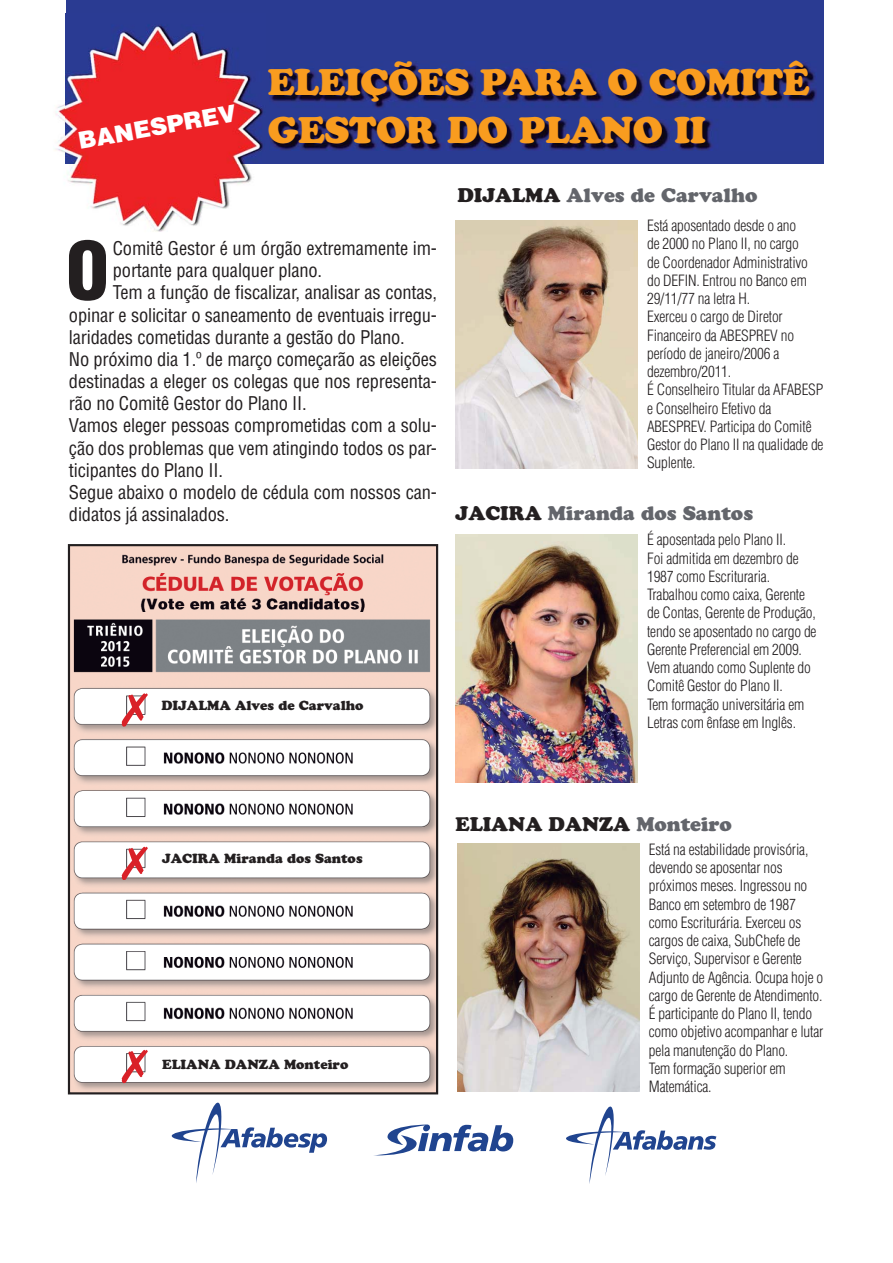
<style>
.page{position:relative;width:893px;height:1263px;background:#fff}
.page>*{position:absolute;margin:0;border:0;box-sizing:border-box;transform-origin:0 0}
.t1{font:900 condensed 77.55px "Helvetica LT Std";color:#231f20}
.t2{font:36.9px/47.8px "Cooper Black Std";letter-spacing:-.01em;color:#f99c1f}
.t3{font:900 23.4px "Helvetica LT Std";color:#fff}
.t4{font:19.5px "Cooper Black Std";color:#63656b}
.t5{font:19.5px "Cooper Black Std";color:#231f20}
.t6{font:condensed 18.45px "Helvetica LT Std";letter-spacing:-.01em;color:#231f20}
.t7{font:300 condensed 15.15px/18.3px "Helvetica LT Std";letter-spacing:-.01em;color:#231f20}
.t8{font:13.2px "Cooper Black Std";color:#231f20}
.s1{color:#231f20}
.s2{color:#63656b}
</style>
<div class="page">
<svg style="left:172px;top:1103px;width:155px;height:80px"></svg>
<svg style="left:566px;top:1107px;width:150px;height:77px"></svg>
<svg style="left:378px;top:1125px;width:135px;height:30px"></svg>
<div style="left:423px;top:1125px;width:7px;height:6px;background:#20448f;border-radius:3px"></div>
<div style="left:66px;top:0;width:758px;height:163px;background:#2a3b92"></div>
<img style="left:269px;top:63px;width:547px;height:88px">
<img style="left:456px;top:534px;width:182px;height:248px">
<img style="left:456px;top:220px;width:182px;height:248px">
<img style="left:457px;top:844px;width:183px;height:248px">
<img style="left:71px;top:547px;width:364px;height:544px">
<div style="left:68px;top:544px;width:370px;height:550px;border:2px solid #231f20"></div>
<svg style="left:122px;top:693px;width:26px;height:34px"></svg>
<svg style="left:122px;top:847px;width:26px;height:33px"></svg>
<svg style="left:122px;top:1050px;width:26px;height:33px"></svg>
<img style="left:55px;top:14px;width:210px;height:226px">
<img style="left:66px;top:14px;width:199px;height:149px">
<img style="left:71px;top:240px;width:33px;height:7px">
<h3 class="t3" style="left:76px;top:128px;width:162px;rotate:-10deg">BANESPREV</h3>
<h2 class="t2" style="left:268px;top:58px;width:543px">ELEIÇÕES PARA O COMITÊ<br>GESTOR DO PLANO II</h2>
<p class="t4" style="left:457px;top:184px;width:301px"><span class="s1">DIJALMA</span> Alves de Carvalho</p>
<h1 class="t1" style="left:66px;top:227px;width:45px">O</h1>
<p class="t6" style="left:113px;top:242px;width:326px">Comitê Gestor é um órgão extremamente im-</p>
<p class="t6" style="left:113px;top:264px;width:211px">portante para qualquer plano.</p>
<p class="t6" style="left:113px;top:286px;width:326px">Tem a função de fiscalizar, analisar as contas,</p>
<p class="t6" style="left:69px;top:308px;width:370px">opinar e solicitar o saneamento de eventuais irregu-</p>
<p class="t6" style="left:69px;top:330px;width:337px">laridades cometidas durante a gestão do Plano.</p>
<p class="t6" style="left:69px;top:353px;width:370px">No próximo dia 1.º de março começarão as eleições</p>
<p class="t6" style="left:69px;top:375px;width:370px">destinadas a eleger os colegas que nos representa-</p>
<p class="t6" style="left:69px;top:397px;width:239px">rão no Comitê Gestor do Plano II.</p>
<p class="t6" style="left:69px;top:419px;width:370px">Vamos eleger pessoas comprometidas com a solu-</p>
<p class="t6" style="left:69px;top:441px;width:370px">ção dos problemas que vem atingindo todos os par-</p>
<p class="t6" style="left:69px;top:463px;width:155px">ticipantes do Plano II.</p>
<p class="t6" style="left:69px;top:486px;width:370px">Segue abaixo o modelo de cédula com nossos can-</p>
<p class="t6" style="left:69px;top:508px;width:162px">didatos já assinalados.</p>
<p class="t8" style="left:161px;top:698px;width:204px">DIJALMA Alves de Carvalho</p>
<p class="t7" style="left:647px;top:218px;width:178px">Está aposentado desde o ano<br>de 2000 no Plano II, no cargo<br>de Coordenador Administrativo do DEFIN. Entrou no Banco em<br>29/11/77 na letra H.<br>Exerceu o cargo de Diretor<br>Financeiro da ABESPREV no período de janeiro/2006 a dezembro/2011.<br>É Conselheiro Titular da AFABESP e Conselheiro Efetivo da<br>ABESPREV. Participa do Comitê<br>Gestor do Plano II na qualidade de<br>Suplente.</p>
<p class="t4" style="left:455px;top:501px;width:299px"><span class="s1">JACIRA</span> Miranda dos Santos</p>
<p class="t7" style="left:647px;top:532px;width:171px">É aposentada pelo Plano II.<br>Foi admitida em dezembro de<br>1987 como Escrituraria.<br>Trabalhou como caixa, Gerente de Contas, Gerente de Produção, tendo se aposentado no cargo de<br>Gerente Preferencial em 2009.<br>Vem atuando como Suplente do<br>Comitê Gestor do Plano II.<br>Tem formação universitária em<br>Letras com ênfase em Inglês.</p>
<p class="t8" style="left:162px;top:851px;width:202px">JACIRA Miranda dos Santos</p>
<p class="t8" style="left:162px;top:1056px;width:188px">ELIANA DANZA Monteiro</p>
<p class="t5" style="left:455px;top:813px;width:278px">ELIANA DANZA <span class="s2">Monteiro</span></p>
<p class="t7" style="left:649px;top:842px;width:176px">Está na estabilidade provisória, devendo se aposentar nos próximos meses. Ingressou no<br>Banco em setembro de 1987 como Escriturária. Exerceu os cargos de caixa, SubChefe de<br>Serviço, Supervisor e Gerente<br>Adjunto de Agência. Ocupa hoje o cargo de Gerente de Atendimento.<br>É participante do Plano II, tendo como objetivo acompanhar e lutar pela manutenção do Plano.<br>Tem formação superior em<br>Matemática.</p>
</div>
